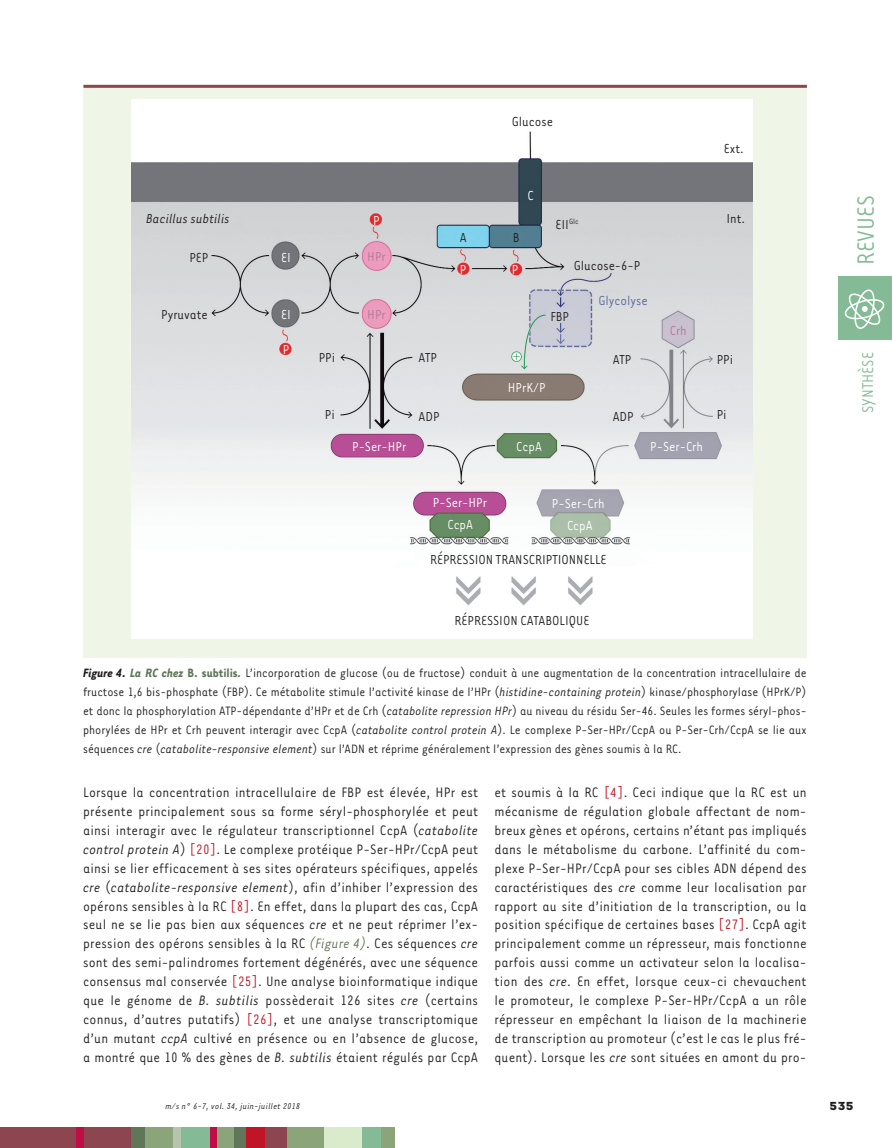
<style>
.page{position:relative;width:892px;height:1148px;background:#fff}
.page>*{position:absolute;margin:0;border:0;box-sizing:border-box;transform-origin:0 0}
.t1{font:27px "Tarzana Narrow";color:#84ba95}
.t2{font:18px "Tarzana Narrow";color:#84ba95}
.t3{font:15.75px/18.9px "Tarzana Narrow";letter-spacing:.01em;color:#231f20;text-align:justify}
.t4{font:15px "Tarzana Narrow";color:#231f20}
.t5{font:15px "Tarzana Narrow";color:#fff}
.t6{font:italic 15px "Tarzana Narrow";color:#231f20}
.t7{font:15px "Tarzana Narrow";color:#5e689e}
.t8{font:15px "Tarzana Narrow";color:#b5799a}
.t9{font:13.95px/18.9px "Tarzana Narrow";color:#231f20;text-align:justify}
.t10{font:700 13.5px "Tarzana Wide";color:#231f20}
.t11{font:italic 9.75px "Tarzana Narrow";letter-spacing:.025em;color:#231f20}
.s1{font-weight:700;font-style:italic}
.s2{font-weight:700;font-style:italic;color:#5f7659}
.s3{font-weight:700;color:#5f7659}
.s4{font-style:italic}
.s5{color:#c11527}
.s6{font-style:italic;color:#5f7659}
</style>
<div class="page">
<div style="left:838px;top:276px;width:53px;height:64px;background:#84ba95"></div>
<svg style="left:844px;top:289px;width:41px;height:40px"></svg>
<div style="left:0;top:1127px;width:132px;height:21px;background:#8d454f"></div>
<div style="left:233px;top:1127px;width:13px;height:21px;background:#5f7659"></div>
<div style="left:76px;top:1127px;width:7px;height:21px;background:#c10d45"></div>
<div style="left:131px;top:1127px;width:22px;height:21px;background:#5f7659"></div>
<div style="left:145px;top:1127px;width:29px;height:21px;background:#8ba479"></div>
<div style="left:173px;top:1127px;width:8px;height:21px;background:#b6c4ad"></div>
<div style="left:181px;top:1127px;width:30px;height:21px;background:#84ba95"></div>
<div style="left:215px;top:1127px;width:19px;height:21px;background:#8ba479"></div>
<div style="left:211px;top:1127px;width:6px;height:21px;background:#c10d45"></div>
<div style="left:246px;top:1127px;width:27px;height:21px;background:#c11527"></div>
<div style="left:285px;top:1127px;width:39px;height:21px;background:#8ba479"></div>
<div style="left:265px;top:1127px;width:21px;height:21px;background:#8d454f"></div>
<div style="left:324px;top:1127px;width:38px;height:21px;background:#daebcb"></div>
<div style="left:362px;top:1127px;width:20px;height:21px;background:#84ba95"></div>
<div style="left:381px;top:1127px;width:14px;height:21px;background:#8ba479"></div>
<div style="left:83px;top:85px;width:723px;height:572px;background:#eff6e8"></div>
<img style="left:132px;top:100px;width:619px;height:538px">
<hr style="left:83px;top:85px;width:723px;height:3px;background:#8d454f">
<p class="t6" style="left:146px;top:214px;width:85px">Bacillus subtilis</p>
<p class="t4" style="left:189px;top:252px;width:20px">PEP</p>
<p class="t4" style="left:161px;top:309px;width:48px">Pyruvate</p>
<p class="t5" style="left:281px;top:252px;width:11px">EI</p>
<p class="t5" style="left:281px;top:309px;width:11px">EI</p>
<p class="t5" style="left:282px;top:344px;width:8px">P</p>
<p class="t4" style="left:511px;top:117px;width:43px">Glucose</p>
<p class="t5" style="left:527px;top:191px;width:8px">C</p>
<p class="t5" style="left:373px;top:215px;width:8px">P</p>
<p class="t4" style="left:555px;top:219px;width:25px">EII<sup>Glc</sup></p>
<p class="t4" style="left:459px;top:233px;width:8px">A</p>
<p class="t4" style="left:512px;top:233px;width:8px">B</p>
<p class="t8" style="left:367px;top:251px;width:20px">HPr</p>
<p class="t5" style="left:459px;top:265px;width:8px">P</p>
<p class="t5" style="left:511px;top:265px;width:8px">P</p>
<p class="t4" style="left:573px;top:261px;width:68px">Glucose-6-P</p>
<p class="t7" style="left:598px;top:295px;width:51px">Glycolyse</p>
<p class="t8" style="left:367px;top:310px;width:20px">HPr</p>
<p class="t4" style="left:550px;top:311px;width:20px">FBP</p>
<p class="t8" style="left:669px;top:326px;width:18px">Crh</p>
<p class="t4" style="left:318px;top:352px;width:18px">PPi</p>
<p class="t4" style="left:418px;top:352px;width:20px">ATP</p>
<p class="t4" style="left:612px;top:355px;width:20px">ATP</p>
<p class="t5" style="left:507px;top:383px;width:39px">HPrK/P</p>
<p class="t4" style="left:325px;top:409px;width:11px">Pi</p>
<p class="t4" style="left:418px;top:411px;width:23px">ADP</p>
<p class="t4" style="left:612px;top:411px;width:23px">ADP</p>
<p class="t5" style="left:352px;top:441px;width:56px">P-Ser-HPr</p>
<p class="t5" style="left:650px;top:441px;width:54px">P-Ser-Crh</p>
<p class="t5" style="left:516px;top:441px;width:27px">CcpA</p>
<p class="t4" style="left:723px;top:144px;width:21px">Ext.</p>
<p class="t4" style="left:726px;top:214px;width:20px">Int.</p>
<p class="t4" style="left:716px;top:355px;width:18px">PPi</p>
<p class="t4" style="left:716px;top:409px;width:11px">Pi</p>
<p class="t5" style="left:432px;top:497px;width:56px">P-Ser-HPr</p>
<p class="t5" style="left:551px;top:499px;width:54px">P-Ser-Crh</p>
<p class="t5" style="left:447px;top:519px;width:27px">CcpA</p>
<p class="t5" style="left:566px;top:521px;width:27px">CcpA</p>
<p class="t4" style="left:430px;top:555px;width:178px">RÉPRESSION TRANSCRIPTIONNELLE</p>
<p class="t4" style="left:454px;top:615px;width:136px">RÉPRESSION CATABOLIQUE</p>
<p class="t9" style="left:83px;top:664px;width:724px"><span class="s1">Figure 4.</span> <span class="s2">La RC chez</span> <span class="s3">B. subtilis</span><span class="s2">.</span> L’incorporation de glucose (ou de fructose) conduit à une augmentation de la concentration intracellulaire de fructose 1,6 bis-phosphate (FBP). Ce métabolite stimule l’activité kinase de l’HPr (<span class="s4">histidine-containing protein</span>) kinase/phosphorylase (HPrK/P) et donc la phosphorylation ATP-dépendante d’HPr et de Crh (<span class="s4">catabolite repression HPr</span>) au niveau du résidu Ser-46. Seules les formes séryl-phos&shy;phorylées de HPr et Crh peuvent interagir avec CcpA (<span class="s4">catabolite control protein A</span>). Le complexe P-Ser-HPr/CcpA ou P-Ser-Crh/CcpA se lie aux séquences <span class="s4">cre</span> (<span class="s4">catabolite-responsive element</span>) sur l’ADN et réprime généralement l’expression des gènes soumis à la RC.</p>
<p class="t3" style="left:83px;top:784px;width:396px">Lorsque la concentration intracellulaire de FBP est élevée, HPr est présente principalement sous sa forme séryl-phosphorylée et peut ainsi interagir avec le régulateur transcriptionnel CcpA (<span class="s4">catabolite control protein A</span>) <span class="s5">[20]</span>. Le complexe protéique P-Ser-HPr/CcpA peut ainsi se lier efficacement à ses sites opérateurs spécifiques, appelés <span class="s4">cre</span> (<span class="s4">catabolite-responsive element</span>), afin d’inhiber l’expression des opérons sensibles à la RC <span class="s5">[8]</span>. En effet, dans la plupart des cas, CcpA seul ne se lie pas bien aux séquences <span class="s4">cre</span> et ne peut réprimer l’ex&shy;pression des opérons sensibles à la RC <span class="s6">(Figure 4)</span>. Ces séquences <span class="s4">cre </span>sont des semi-palindromes fortement dégénérés, avec une séquence consensus mal conservée <span class="s5">[25]</span>. Une analyse bioinformatique indique que le génome de <span class="s4">B. subtilis</span> possèderait 126 sites <span class="s4">cre</span> (certains connus, d’autres putatifs) <span class="s5">[26]</span>, et une analyse transcriptomique d’un mutant <span class="s4">ccpA</span> cultivé en présence ou en l’absence de glucose, a montré que 10 % des gènes de <span class="s4">B. subtilis</span> étaient régulés par CcpA</p>
<p class="t3" style="left:494px;top:784px;width:313px">et soumis à la RC <span class="s5">[4]</span>. Ceci indique que la RC est un mécanisme de régulation globale affectant de nom&shy;breux gènes et opérons, certains n’étant pas impliqués dans le métabolisme du carbone. L’affinité du com&shy;plexe P-Ser-HPr/CcpA pour ses cibles ADN dépend des caractéristiques des <span class="s4">cre</span> comme leur localisation par rapport au site d’initiation de la transcription, ou la position spécifique de certaines bases <span class="s5">[27]</span>. CcpA agit principalement comme un répresseur, mais fonctionne parfois aussi comme un activateur selon la localisa&shy;tion des <span class="s4">cre</span>. En effet, lorsque ceux-ci chevauchent le promoteur, le complexe P-Ser-HPr/CcpA a un rôle répresseur en empêchant la liaison de la machinerie de transcription au promoteur (c’est le cas le plus fré&shy;quent). Lorsque les <span class="s4">cre</span> sont situées en amont du pro-</p>
<h1 class="t1" style="left:856px;top:265px;width:71px;rotate:-90deg">REVUES</h1>
<p class="t2" style="left:861px;top:413px;width:62px;rotate:-90deg">SYNTHÈSE</p>
<p class="t11" style="left:165px;top:1103px;width:136px">m/s n° 6-7, vol. 34, juin-juillet 2018</p>
<p class="t10" style="left:828px;top:1101px;width:26px">535</p>
</div>
